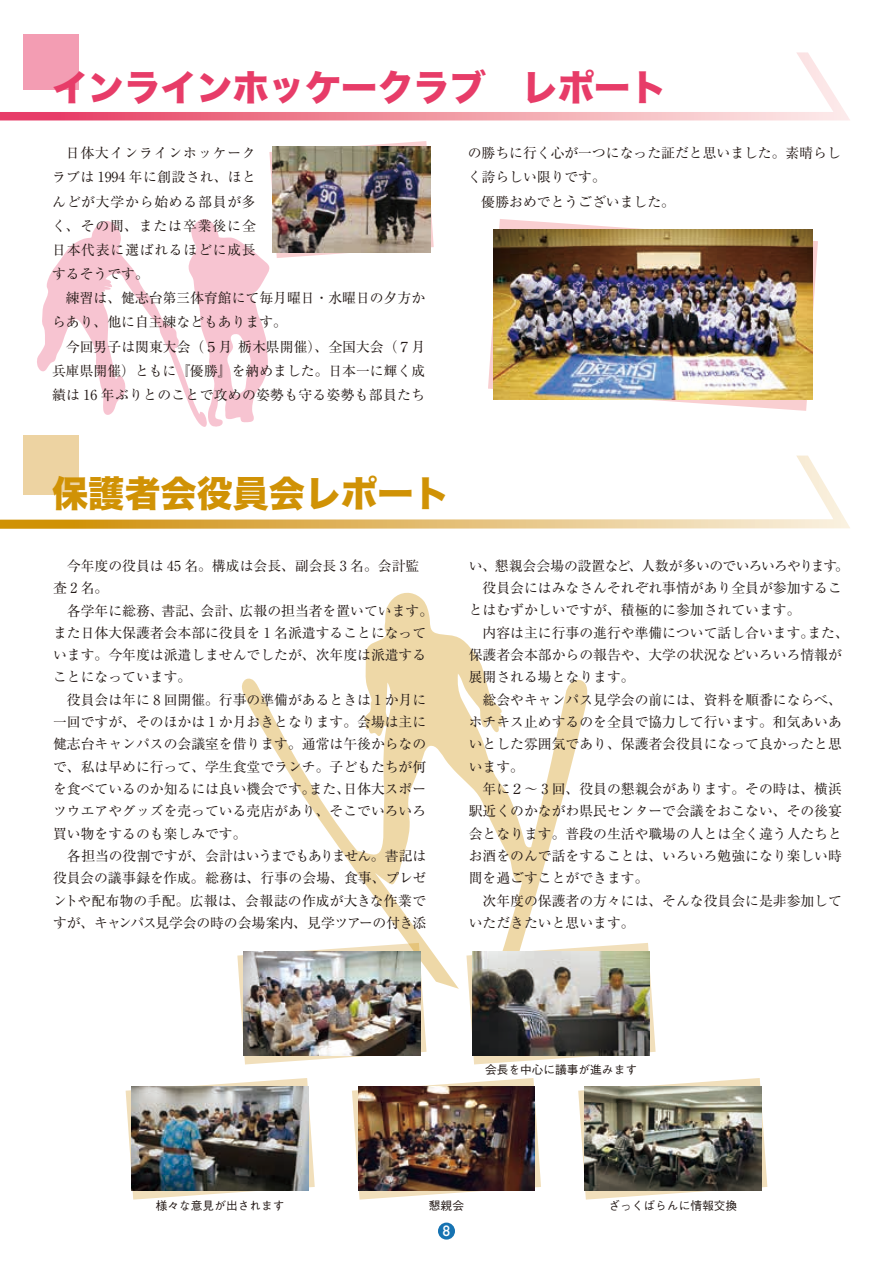
<style>
.page{position:relative;width:893px;height:1263px;background:#fff}
.page>*{position:absolute;margin:0;border:0;box-sizing:border-box;transform-origin:0 0}
.t1{font:36.15px "Hira Kaku Std N W8";color:#e73c68}
.t2{font:36.15px "Hira Kaku Std N W8";color:#d09205}
.t3{font:13.8px/22.4px "Ryumin Pr 6 N";color:#231916;text-align:justify}
.t4{font:13.8px "Ryumin Pr 6 N";letter-spacing:-.05em;color:#231916}
.t5{font:500 13.8px "Futura";color:#fff}
.t6{font:500 11.7px "Gothic BBB Pr 6 N";color:#231916}
.s1{font-family:"Koz Min Pro"}
</style>
<div class="page">
<svg style="left:237px;top:955px;width:189px;height:109px"></svg>
<svg style="left:126px;top:1078px;width:189px;height:121px"></svg>
<svg style="left:488px;top:219px;width:330px;height:192px"></svg>
<svg style="left:468px;top:943px;width:188px;height:121px"></svg>
<svg style="left:352px;top:1078px;width:189px;height:121px"></svg>
<svg style="left:578px;top:1078px;width:189px;height:121px"></svg>
<svg style="left:241px;top:592px;width:349px;height:397px"></svg>
<svg style="left:37px;top:141px;width:397px;height:286px"></svg>
<img style="left:244px;top:952px;width:176px;height:104px">
<img style="left:132px;top:1087px;width:177px;height:104px">
<img style="left:493px;top:230px;width:319px;height:170px">
<img style="left:273px;top:146px;width:157px;height:107px">
<img style="left:473px;top:952px;width:176px;height:104px">
<img style="left:358px;top:1087px;width:177px;height:104px">
<img style="left:584px;top:1087px;width:177px;height:104px">
<div style="left:23px;top:436px;width:56px;height:59px;background:#edd3a2"></div>
<svg style="left:0;top:456px;width:850px;height:73px"></svg>
<div style="left:23px;top:34px;width:56px;height:55px;background:#f39db3"></div>
<svg style="left:0;top:52px;width:850px;height:68px"></svg>
<div style="left:438px;top:1222px;width:17px;height:17px;background:#1673b2;border-radius:50%"></div>
<h1 class="t1" style="left:52px;top:68px;width:616px">インラインホッケークラブ　レポート</h1>
<p class="t3" style="left:52px;top:140px;width:205px;line-height:24.2px;text-indent:14px">日体大インラインホッケークラブは 1994 年に創設され、ほとんどが大学から始める部員が多く、その間、または卒業後に全日本代表に選ばれるほどに成長するそうです。</p>
<p class="t3" style="left:52px;top:285px;width:375px;line-height:24.2px;text-indent:14px">練習は、健志台第三体育館にて毎月曜日・水曜日の夕方からあり、他に自主練などもあります。</p>
<p class="t3" style="left:52px;top:334px;width:375px;line-height:24.2px;text-indent:14px">今回男子は関東大会（５月栃木県開催）、全国大会（７月兵庫県開催）ともに『優勝』を納めました。日本一に輝く成績は 16 年ぶりとのことで攻めの姿勢も守る姿勢も部員たち</p>
<p class="t3" style="left:468px;top:141px;width:375px">の勝ちに行く心が一つになった証だと思いました。素晴らし</p>
<p class="t3" style="left:468px;top:165px;width:140px">く誇らしい限りです。</p>
<p class="t3" style="left:482px;top:189px;width:195px">優勝おめでとうございました。</p>
<h1 class="t2" style="left:52px;top:473px;width:435px">保護者会役員会レポート　</h1>
<p class="t3" style="left:53px;top:554px;width:368px;text-indent:14px">今年度の役員は 45 名。構成は会長、副会長 3 名。会計監査2名。</p>
<p class="t3" style="left:53px;top:598px;width:382px;text-align:left;text-indent:14px">各学年に総務、書記、会計、広報の担当者を置いています。また日体大保護者会本部に役員を 1 名派遣することになっています。今年度は派遣しませんでしたが、次年度は派遣することになっています。</p>
<p class="t3" style="left:53px;top:688px;width:375px;text-indent:14px">役員会は年に 8 回開催。行事の準備があるときは 1 か月に一回ですが、そのほかは 1 か月おきとなります。会場は主に健志台キャンパスの会議室を借ります。通常は午後からなので、私は早めに行って、学生食堂でランチ。子どもたちが何を食べているのか知るには良い機会です。また、日体大スポーツウエアやグッズを売っている売店があり、そこでいろいろ買い物をするのも楽しみです。</p>
<p class="t3" style="left:53px;top:844px;width:375px;text-indent:14px">各担当の役割ですが、会計はいうまでもありません。書記は役員会の議事録を作成。総務は、行事の会場、食事、プレゼントや配布物の手配。広報は、会報誌の作成が大きな作業ですが、キャンパス見学会の時の会場案内、見学ツアーの付き添</p>
<p class="t4" style="left:469px;top:555px;width:382px">い、懇親会<span class="s1">会</span>場の設置など、人数が多いのでいろいろやります。</p>
<p class="t3" style="left:483px;top:576px;width:361px">役員会にはみなさんそれぞれ事情があり全員が参加するこ</p>
<p class="t3" style="left:469px;top:598px;width:333px">とはむずかしいですが、積極的に参加されています。</p>
<p class="t3" style="left:483px;top:621px;width:368px">内容は主に行事の進行や準備について話し合います。また、</p>
<p class="t3" style="left:469px;top:643px;width:375px">保護者会本部からの報告や、大学の状況などいろいろ情報が</p>
<p class="t3" style="left:469px;top:665px;width:167px">展開される場となります。</p>
<p class="t3" style="left:483px;top:688px;width:361px">総会やキャンパス見学会の前には、資料を順番にならべ、</p>
<p class="t3" style="left:469px;top:710px;width:375px">ホチキス止めするのを全員で協力して行います。和気あいあ</p>
<p class="t3" style="left:469px;top:732px;width:375px">いとした雰囲気であり、保護者会役員になって良かったと思</p>
<p class="t3" style="left:469px;top:755px;width:57px">います。</p>
<p class="t3" style="left:483px;top:777px;width:361px">年に２～ 3 回、役員の懇親会があります。その時は、横浜</p>
<p class="t3" style="left:469px;top:799px;width:375px">駅近くのかながわ県民センターで会議をおこない、その後宴</p>
<p class="t3" style="left:469px;top:821px;width:375px">会となります。普段の生活や職場の人とは全く違う人たちと</p>
<p class="t3" style="left:469px;top:844px;width:375px">お酒をのんで話をすることは、いろいろ勉強になり楽しい時</p>
<p class="t3" style="left:469px;top:866px;width:181px">間を過ごすことができます。</p>
<p class="t3" style="left:483px;top:888px;width:361px">次年度の保護者の方々には、そんな役員会に是非参加して</p>
<p class="t3" style="left:469px;top:911px;width:167px">いただきたいと思います。</p>
<p class="t6" style="left:485px;top:1061px;width:154px">会長を中心に議事が進みます</p>
<p class="t6" style="left:156px;top:1196px;width:130px">様々な意見が出されます</p>
<p class="t6" style="left:429px;top:1196px;width:37px">懇親会</p>
<p class="t6" style="left:608px;top:1196px;width:130px">ざっくばらんに情報交換</p>
<p class="t5" style="left:442px;top:1222px;width:10px">8</p>
</div>
